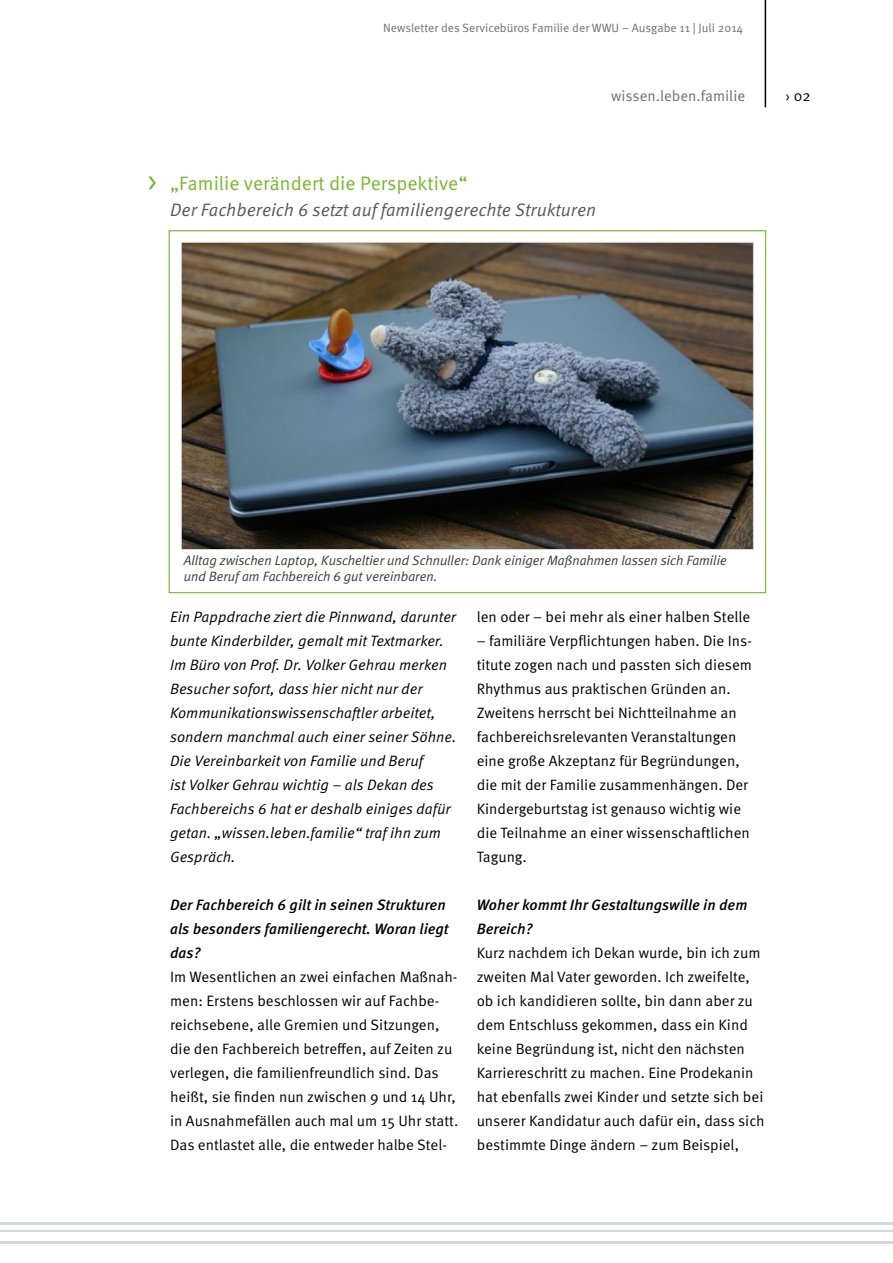
<style>
.page{position:relative;width:893px;height:1263px;background:#fff}
.page>*{position:absolute;margin:0;border:0;box-sizing:border-box;transform-origin:0 0}
.t1{font:27px "Meta OT";color:#76b82a}
.t2{font:19.5px "Meta OT";color:#76b82a}
.t3{font:italic 18px "Meta OT";color:#575756}
.t4{font:15px/24px "Meta OT";color:#000}
.t5{font:italic 15px/24px "Meta OT";color:#000}
.t6{font:italic 500 15px/24px "Meta OT";color:#000}
.t7{font:15px "Meta OT";color:#706f6f}
.t8{font:italic 13.5px/16.2px "Meta Plus Normal";color:#3c3c37}
.t9{font:12px "Meta OT";color:#706f6f}
</style>
<div class="page">
<hr style="left:765px;top:0;width:1px;height:107px;background:#000">
<hr style="left:0;top:1230px;width:893px;height:1px;background:#d5d6db">
<hr style="left:0;top:1241px;width:893px;height:3px;background:#d5d6db">
<hr style="left:0;top:1222px;width:893px;height:3px;background:#d5d6db">
<img style="left:183px;top:244px;width:569px;height:304px">
<p class="t9" style="left:383px;top:21px;width:361px">Newsletter des Servicebüros Familie der WWU – Ausgabe 11 | Juli 2014</p>
<p class="t7" style="left:611px;top:86px;width:135px">wissen.leben.familie</p>
<h1 class="t1" style="left:148px;top:165px;width:10px">&gt;</h1>
<h2 class="t2" style="left:170px;top:171px;width:299px">„Familie verändert die Perspektive“</h2>
<p class="t3" style="left:170px;top:199px;width:428px">Der Fachbereich 6 setzt auf familiengerechte Strukturen</p>
<p class="t4" style="left:786px;top:84px;width:27px">› 02</p>
<p class="t8" style="left:184px;top:552px;width:544px">Alltag zwischen Laptop, Kuscheltier und Schnuller: Dank einiger Maßnahmen lassen sich Familie und Beruf am Fachbereich 6 gut vereinbaren.</p>
<p class="t5" style="left:170px;top:605px;width:288px">Ein Pappdrache ziert die Pinnwand, darunter bunte Kinderbilder, gemalt mit Textmarker.<br>Im Büro von Prof. Dr. Volker Gehrau merken Besucher sofort, dass hier nicht nur der Kommunikationswissenschaftler arbeitet, sondern manchmal auch einer seiner Söhne.<br>Die Vereinbarkeit von Familie und Beruf<br>ist Volker Gehrau wichtig – als Dekan des Fachbereichs 6 hat er deshalb einiges dafür getan. „wissen.leben.familie“ traf ihn zum Gespräch.</p>
<p class="t6" style="left:170px;top:893px;width:280px">Der Fachbereich 6 gilt in seinen Strukturen als besonders familiengerecht. Woran liegt das?</p>
<p class="t4" style="left:170px;top:965px;width:290px">Im Wesentlichen an zwei einfachen Maßnah&shy;men: Erstens beschlossen wir auf Fachbe&shy;reichsebene, alle Gremien und Sitzungen, die den Fachbereich betreffen, auf Zeiten zu verlegen, die familienfreundlich sind. Das heißt, sie finden nun zwischen 9 und 14 Uhr, in Ausnahmefällen auch mal um 15 Uhr statt.<br>Das entlastet alle, die entweder halbe Stel-</p>
<p class="t4" style="left:477px;top:605px;width:275px">len oder – bei mehr als einer halben Stelle</p>
<p class="t4" style="left:477px;top:629px;width:277px">– familiäre Verpflichtungen haben. Die Ins&shy;titute zogen nach und passten sich diesem Rhythmus aus praktischen Gründen an.<br>Zweitens herrscht bei Nichtteilnahme an fachbereichsrelevanten Veranstaltungen eine große Akzeptanz für Begründungen, die mit der Familie zusammenhängen. Der Kindergeburtstag ist genauso wichtig wie die Teilnahme an einer wissenschaftlichen Tagung.</p>
<p class="t6" style="left:477px;top:893px;width:272px">Woher kommt Ihr Gestaltungswille in dem<br>Bereich?</p>
<p class="t4" style="left:477px;top:941px;width:289px">Kurz nachdem ich Dekan wurde, bin ich zum zweiten Mal Vater geworden. Ich zweifelte, ob ich kandidieren sollte, bin dann aber zu dem Entschluss gekommen, dass ein Kind keine Begründung ist, nicht den nächsten Karriereschritt zu machen. Eine Prodekanin hat ebenfalls zwei Kinder und setzte sich bei unserer Kandidatur auch dafür ein, dass sich bestimmte Dinge ändern – zum Beispiel,</p>
</div>
